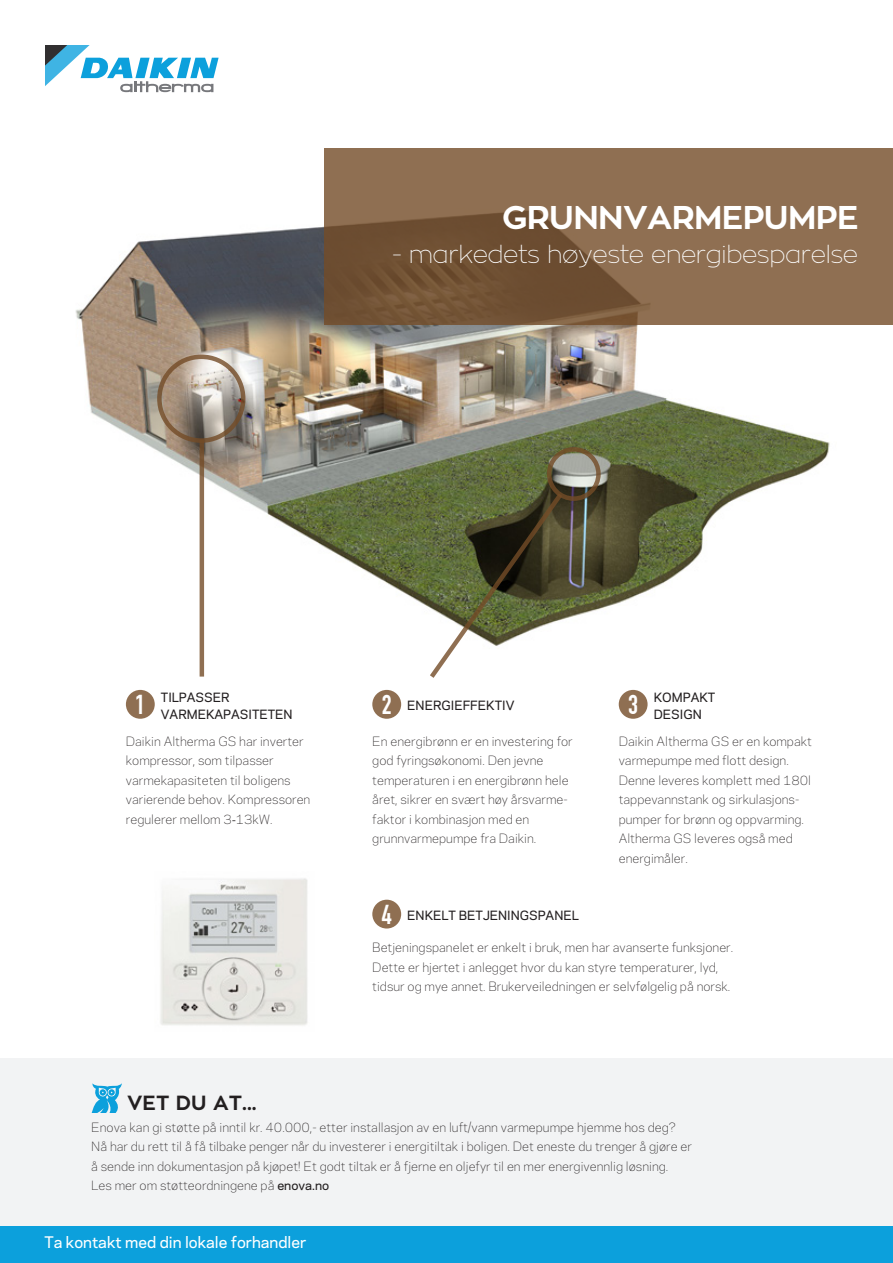
<style>
.page{position:relative;width:893px;height:1263px;background:#fff}
.page>*{position:absolute;margin:0;border:0;box-sizing:border-box;transform-origin:0 0}
.t1{font:700 32.7px "Zona Pro";letter-spacing:-.02em;color:#fff}
.t2{font:26.7px "DIN Engschrift Alternate";color:#fff}
.t3{font:100 24.15px "Zona Pro";letter-spacing:-.02em;color:#fff}
.t4{font:700 20.4px "Zona Pro";color:#231f20}
.t5{font:500 15px "Galaxie Polaris";color:#fff}
.t6{font:300 12px/19.5px "Galaxie Polaris";color:#231f20}
.t7{font:500 12px/16.5px "Galaxie Polaris";color:#231f20}
.s1{font-family:"Myriad Pro";font-weight:400}
.s2{font-weight:500}
</style>
<div class="page">
<img style="left:75px;top:226px;width:755px;height:435px">
<svg style="left:45px;top:45px;width:174px;height:47px"></svg>
<svg style="left:324px;top:148px;width:569px;height:177px;background:#856548"></svg>
<div style="left:0;top:1225px;width:893px;height:38px;background:#0ca0dc"></div>
<div style="left:0;top:1058px;width:893px;height:167px;background:#f2f3f4"></div>
<svg style="left:91px;top:1083px;width:31px;height:30px"></svg>
<div style="left:157px;top:354px;width:88px;height:89px;border:4px solid #744c27;border-radius:50%"></div>
<div style="left:547px;top:447px;width:54px;height:54px;border:4px solid #744c27;border-radius:50%"></div>
<svg style="left:200px;top:439px;width:4px;height:238px"></svg>
<svg style="left:430px;top:493px;width:132px;height:185px"></svg>
<div style="left:126px;top:690px;width:29px;height:29px;background:#8f6f52;border-radius:50%"></div>
<div style="left:372px;top:690px;width:29px;height:29px;background:#8f6f52;border-radius:50%"></div>
<div style="left:372px;top:900px;width:29px;height:28px;background:#8f6f52;border-radius:50%"></div>
<div style="left:619px;top:690px;width:29px;height:29px;background:#8f6f52;border-radius:50%"></div>
<img style="left:160px;top:878px;width:148px;height:148px">
<h1 class="t1" style="left:502px;top:196px;width:358px">GRUNNVARMEPUMPE</h1>
<h3 class="t3" style="left:392px;top:239px;width:468px">- markedets høyeste energibesparelse</h3>
<h2 class="t2" style="left:135px;top:689px;width:11px">1</h2>
<p class="t7" style="left:161px;top:689px;width:133px">TILPASSER<br>VARMEKAPASITETEN</p>
<h2 class="t2" style="left:382px;top:689px;width:11px">2</h2>
<p class="t7" style="left:407px;top:696px;width:109px">ENERGIEFFEKTIV</p>
<h2 class="t2" style="left:628px;top:689px;width:11px">3</h2>
<p class="t7" style="left:654px;top:689px;width:63px">KOMPAKT</p>
<p class="t7" style="left:654px;top:705px;width:49px">DESIGN</p>
<p class="t6" style="left:126px;top:731px;width:186px">Daikin Altherma GS har inverter kompressor, som tilpasser varmekapasiteten til boligens varierende behov. Kompressoren regulerer mellom 3<span class="s1">-</span>13kW.</p>
<p class="t6" style="left:372px;top:731px;width:202px">En energibrønn er en investering for god fyringsøkonomi. Den jevne temperaturen i en energibrønn hele året, sikrer en svært høy årsvarme&shy;faktor i kombinasjon med en grunnvarmepumpe fra Daikin.</p>
<p class="t6" style="left:619px;top:731px;width:195px">Daikin Altherma GS er en kompakt varmepumpe med flott design.<br>Denne leveres komplett med 180l tappevannstank og sirkulasjons&shy;pumper for brønn og oppvarming.<br>Altherma GS leveres også med energimåler.</p>
<h2 class="t2" style="left:382px;top:899px;width:11px">4</h2>
<p class="t7" style="left:407px;top:906px;width:173px">ENKELT BETJENINGSPANEL</p>
<p class="t6" style="left:372px;top:937px;width:362px">Betjeningspanelet er enkelt i bruk, men har avanserte funksjoner.<br>Dette er hjertet i anlegget hvor du kan styre temperaturer, lyd, tidsur og mye annet. Brukerveiledningen er selvfølgelig på norsk.</p>
<h3 class="t4" style="left:127px;top:1089px;width:131px">VET DU AT...</h3>
<p class="t6" style="left:91px;top:1117px;width:602px">Enova kan gi støtte på inntil kr. 40.000,- etter installasjon av en luft/vann varmepumpe hjemme hos deg?<br>Nå har du rett til å få tilbake penger når du investerer i energitiltak i boligen. Det eneste du trenger å gjøre er å sende inn dokumentasjon på kjøpet! Et godt tiltak er å fjerne en oljefyr til en mer energivennlig løsning.<br>Les mer om støtteordningene på <span class="s2">enova.no</span></p>
<p class="t5" style="left:44px;top:1231px;width:263px">Ta kontakt med din lokale forhandler</p>
</div>
